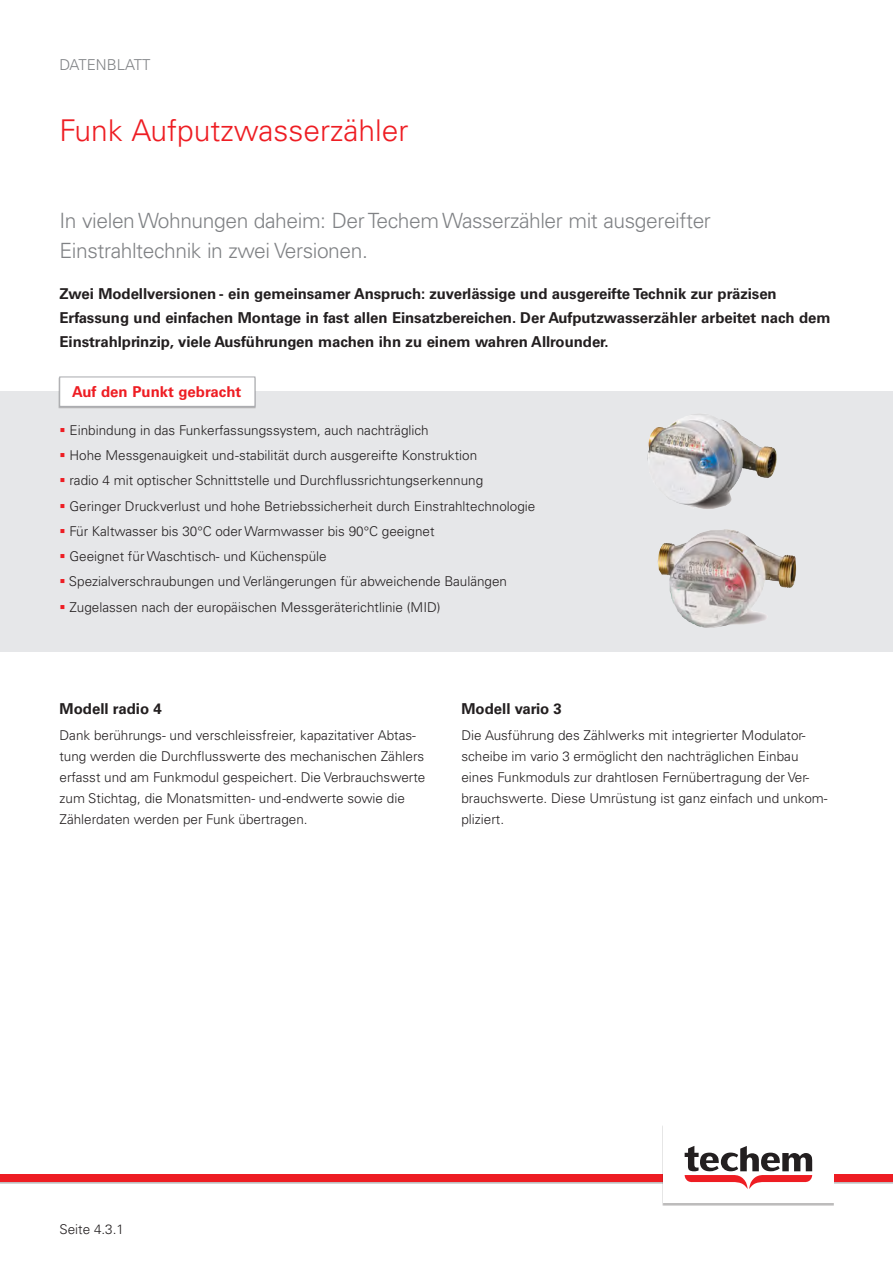
<style>
.page{position:relative;width:893px;height:1263px;background:#fff}
.page>*{position:absolute;margin:0;border:0;box-sizing:border-box;transform-origin:0 0}
.t1{font:300 30px "Univers LT Pro 45";color:#ee1d23}
.t2{font:300 21px/30px "Univers LT Pro 45";letter-spacing:-.02em;color:#808285}
.t3{font:700 15px/24px "Univers LT Pro 65";letter-spacing:-.005em;color:#231f20}
.t4{font:700 15px "Univers LT Pro 65";color:#ee1d23}
.t5{font:300 15px "Univers LT Pro 45";color:#808285}
.t6{font:300 13.5px/21px "Univers LT Pro 45";color:#231f20}
.t7{font:300 13.5px "Univers LT";color:#231f20}
.s1{color:#ee1d23}
</style>
<div class="page">
<div style="left:0;top:1175px;width:893px;height:9px;background:#bfbdbe"></div>
<div style="left:0;top:1175px;width:893px;height:7px;background:#ee1d23"></div>
<div style="left:662px;top:1125px;width:172px;height:80px;background:#bdbcbc"></div>
<div style="left:663px;top:1124px;width:170px;height:79px;background:#fff"></div>
<svg style="left:685px;top:1146px;width:127px;height:43px"></svg>
<div style="left:0;top:392px;width:893px;height:260px;background:#e6e7e9"></div>
<img style="left:647px;top:414px;width:130px;height:95px">
<img style="left:657px;top:529px;width:140px;height:99px">
<div style="left:59px;top:377px;width:197px;height:31px;background:#acadb1"></div>
<div style="left:60px;top:377px;width:195px;height:29px;background:#fff;border:1px solid #a8a9ad"></div>
<p class="t5" style="left:60px;top:56px;width:93px">DATENBLATT</p>
<p class="t1" style="left:60px;top:112px;width:350px">Funk Aufputzwasserzähler</p>
<p class="t2" style="left:60px;top:205px;width:653px">In vielen Wohnungen daheim: Der Techem Wasserzähler mit ausgereifter<br>Einstrahltechnik in zwei Versionen.</p>
<p class="t3" style="left:60px;top:282px;width:773px">Zwei Modellversionen - ein gemeinsamer Anspruch: zuverlässige und ausgereifte Technik zur präzisen<br>Erfassung und einfachen Montage in fast allen Einsatzbereichen. Der Aufputzwasserzähler arbeitet nach dem<br>Einstrahlprinzip, viele Ausführungen machen ihn zu einem wahren Allrounder.</p>
<p class="t4" style="left:72px;top:383px;width:171px">Auf den Punkt gebracht</p>
<p class="t6" style="left:60px;top:420px;width:371px"><span class="s1">▪</span> Einbindung in das Funkerfassungssystem, auch nachträglich</p>
<p class="t6" style="left:60px;top:445px;width:419px"><span class="s1">▪</span> Hohe Messgenauigkeit und -stabilität durch ausgereifte Konstruktion</p>
<p class="t6" style="left:60px;top:470px;width:425px"><span class="s1">▪</span> radio 4 mit optischer Schnittstelle und Durchflussrichtungserkennung</p>
<p class="t6" style="left:60px;top:495px;width:477px"><span class="s1">▪</span> Geringer Druckverlust und hohe Betriebssicherheit durch Einstrahltechnologie</p>
<p class="t6" style="left:60px;top:521px;width:376px"><span class="s1">▪</span> Für Kaltwasser bis 30°C oder Warmwasser bis 90°C geeignet</p>
<p class="t6" style="left:60px;top:546px;width:269px"><span class="s1">▪</span> Geeignet für Waschtisch- und Küchenspüle</p>
<p class="t6" style="left:60px;top:571px;width:449px"><span class="s1">▪</span> Spezialverschraubungen und Verlängerungen für abweichende Baulängen</p>
<p class="t6" style="left:60px;top:596px;width:383px"><span class="s1">▪</span> Zugelassen nach der europäischen Messgeräterichtlinie (MID)</p>
<p class="t3" style="left:60px;top:697px;width:104px">Modell radio 4</p>
<p class="t6" style="left:60px;top:724px;width:367px">Dank berührungs- und verschleissfreier, kapazitativer Abtas&shy;tung werden die Durchflusswerte des mechanischen Zählers erfasst und am Funkmodul gespeichert. Die Verbrauchswerte zum Stichtag, die Monatsmitten- und -endwerte sowie die Zählerdaten werden per Funk übertragen.</p>
<p class="t3" style="left:461px;top:697px;width:102px">Modell vario 3</p>
<p class="t6" style="left:461px;top:724px;width:368px">Die Ausführung des Zählwerks mit integrierter Modulator&shy;scheibe im vario 3 ermöglicht den nachträglichen Einbau eines Funkmoduls zur drahtlosen Fernübertragung der Ver&shy;brauchswerte. Diese Umrüstung ist ganz einfach und unkom&shy;pliziert.</p>
<p class="t7" style="left:60px;top:1221px;width:66px">Seite 4.3.1</p>
</div>
